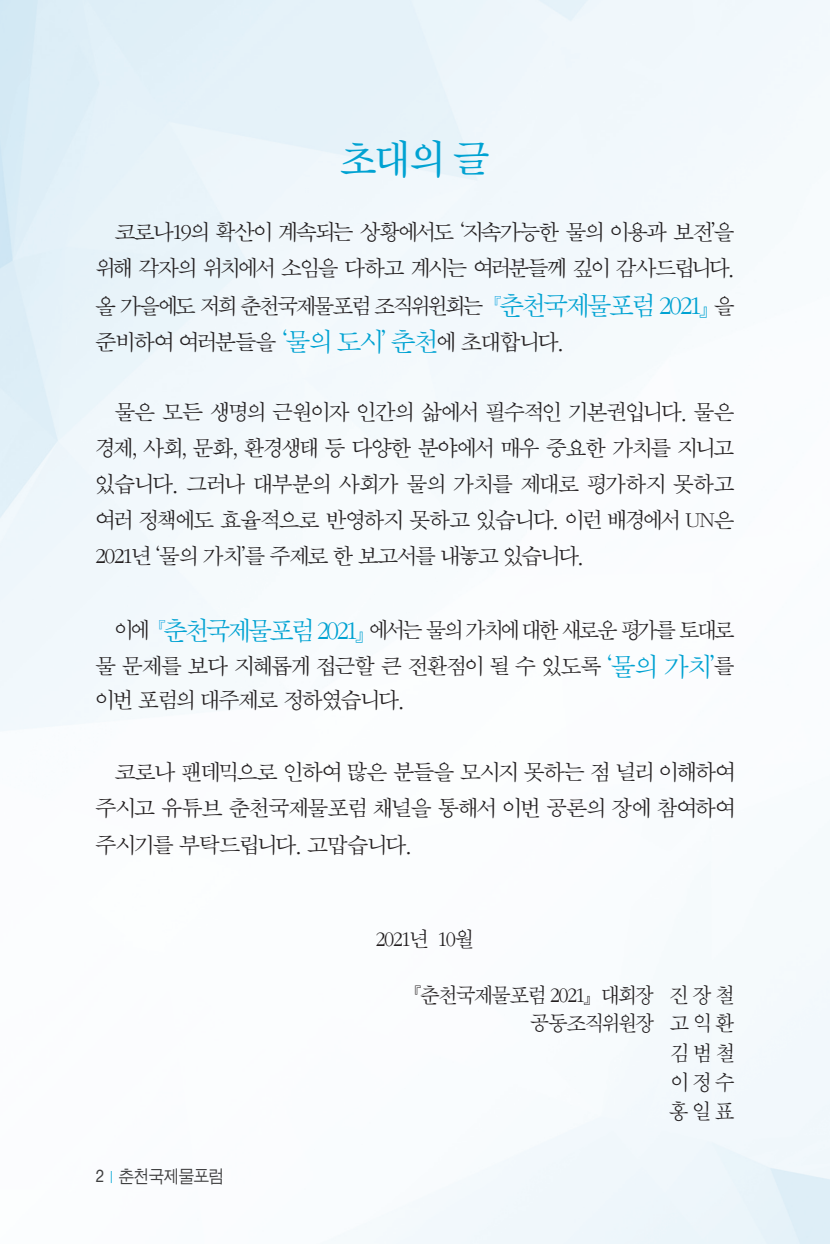
<style>
.page{position:relative;width:830px;height:1244px;background:#fff}
.page>*{position:absolute;margin:0;border:0;box-sizing:border-box;transform-origin:0 0}
.t1{font:42.75px "Sand Tm";color:#00a2d2;scale:.95 1}
.t2{font:23.18px/36px "Sand Sm";letter-spacing:-.08em;color:#231f20;text-align:justify}
.t3{font:23.18px/36px "Sand Sm";letter-spacing:-.08em;color:#231f20;text-align:right;scale:.96 1}
.t4{font:22.5px/29px "Sand Sm";letter-spacing:-.075em;color:#231f20;text-align:right;scale:.95 1}
.t5{font:18px "Sand Jg";letter-spacing:-.025em;color:#3e3e3f;scale:.95 1}
.s1{color:#18a8e1}
.s2{font-size:27.45px;color:#00a2d2}
.s3{font-family:"Sand Tg"}
.s4{font-family:"Sand Tg";color:#03a8d6}
</style>
<div class="page">
<h1 class="t1" style="left:340px;top:139px;width:159px">초대의 글</h1>
<p class="t2" style="left:95px;top:215px;width:642px;text-align:right">코로나19의 확산이 계속되는 상황에서도 ‘지속가능한 물의 이용과 보전’을 위해 각자의 위치에서 소임을 다하고 계시는 여러분들께 깊이 감사드립니다.</p>
<p class="t2" style="left:95px;top:289px;width:640px">올 가을에도 저희 춘천국제물포럼 조직위윈회는 <span class="s1">『</span><span class="s2">춘천국제물포럼 2021』</span>을 준비하여 여러분들을 <span class="s2">‘물의 도시’ 춘천</span>에 초대합니다.</p>
<p class="t2" style="left:94px;top:395px;width:641px;text-indent:20px">물은 모든 생명의 근원이자 인간의 삶에서 필수적인 기본권입니다. 물은 경제, 사회, 문화, 환경생태 등 다양한 분야에서 매우 중요한 가치를 지니고 있습니다. 그러나 대부분의 사회가 물의 가치를 제대로 평가하지 못하고 여러 정책에도 효율적으로 반영하지 못하고 있습니다. 이런 배경에서 UN은 2021년 ‘물의 가치’를 주제로 한 보고서를 내놓고 있습니다.</p>
<p class="t3" style="left:95px;top:613px;width:666px">이에 <span class="s1">『</span><span class="s2">춘천국제물포럼 2021』</span>에서는 물의 가치에 대한 새로운 평가를 토대로 물 문제를 보다 지혜롭게 접근할 큰 전환점이 될 수 있도록 <span class="s2">‘물의 가치’</span>를</p>
<p class="t2" style="left:94px;top:683px;width:312px">이번 포럼의 대주제로 정하였습니다.</p>
<p class="t2" style="left:95px;top:754px;width:641px;text-indent:19px">코로나 팬데믹으로 인하여 많은 분들을 모시지 못하는 점 널리 이해하여 주시고 유튜브 춘천국제물포럼 채널을 통해서 이번 공론의 장에 참여하여 주시기를 부탁드립니다. 고맙습니다.</p>
<p class="t5" style="left:96px;top:1167px;width:137px"><span class="s3">2</span><span class="s4">｜</span>춘천국제물포럼</p>
<p class="t4" style="left:375px;top:925px;width:105px">2021년 10월</p>
<p class="t4" style="left:402px;top:981px;width:352px">『춘천국제물포럼 2021』대회장 진 장 철 공동조직위원장 고 익 환<br>김 범 철<br>이 정 수<br>홍 일 표</p>
</div>
